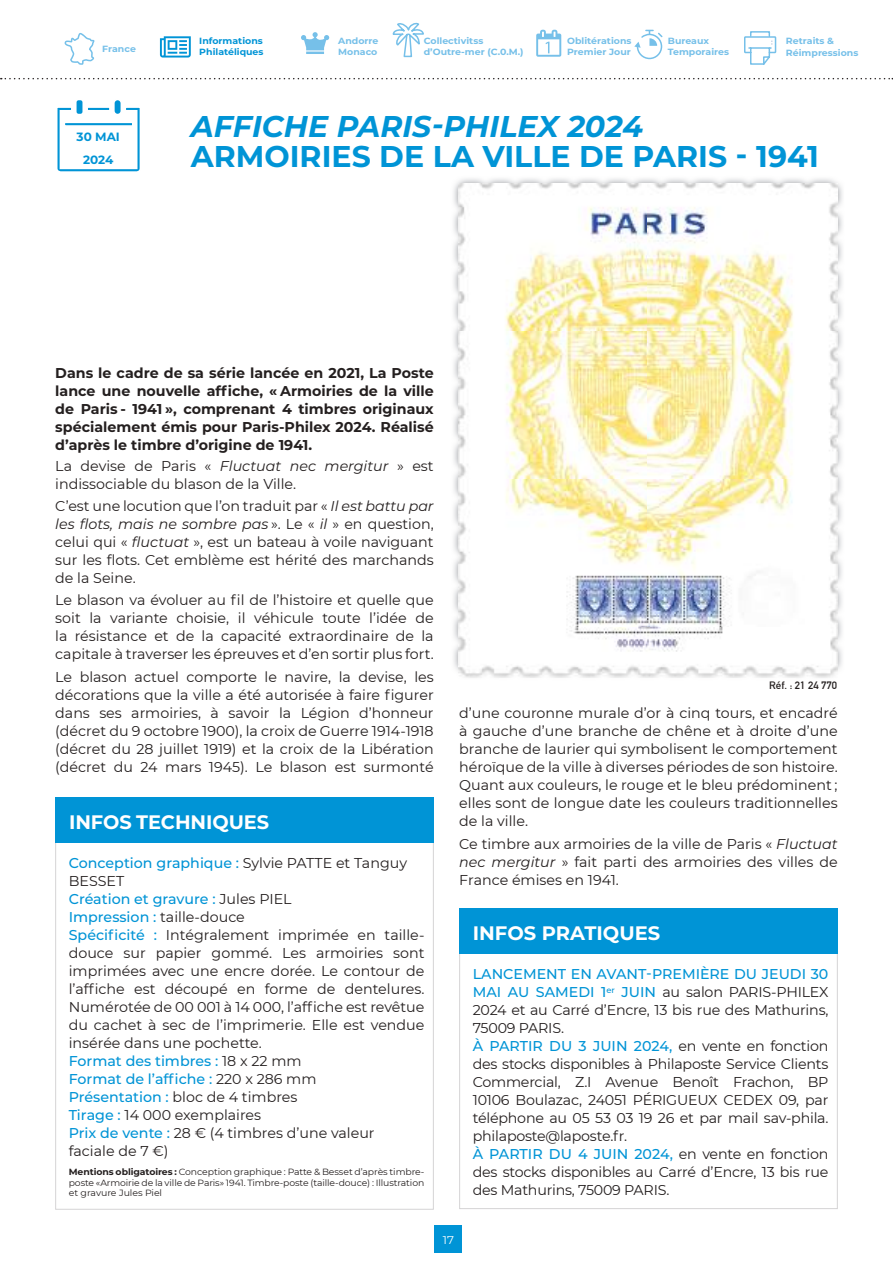
<style>
.page{position:relative;width:893px;height:1263px;background:#fff}
.page>*{position:absolute;margin:0;border:0;box-sizing:border-box;transform-origin:0 0}
.t1{font:700 30px "Montserrat";color:#0094d6}
.t2{font:italic 700 30px "Montserrat";color:#0094d6}
.t3{font:700 19.5px "Montserrat";letter-spacing:-.005em;color:#fff}
.t4{font:14.25px/18px "Montserrat";color:#241f1f;text-align:justify}
.t5{font:700 14.25px/18px "Montserrat";color:#241f1f;text-align:justify}
.t6{font:700 12px/22.2px "Montserrat";color:#0094d6;text-align:center}
.t7{font:11.25px "Montserrat";color:#fff;scale:1.04 1}
.t8{font:700 10.5px "DIN Alternate";color:#241f1f;scale:1.04 1}
.t9{font:9px/10.5px "Montserrat";letter-spacing:-.01em;color:#241f1f;text-align:justify}
.t10{font:700 9px/11.6px "Montserrat";color:#76c0e9;scale:1.04 1}
.t11{font:700 9px/11.6px "Montserrat";color:#0094d6;scale:1.04 1}
.s1{font-style:italic}
.s2{font-weight:500;color:#0094d6}
.s3{font-weight:700}
</style>
<div class="page">
<div style="left:435px;top:1225px;width:27px;height:27px;background:#0094d6"></div>
<div style="left:55px;top:797px;width:379px;height:46px;background:#0094d6"></div>
<svg style="left:1px;top:22px;width:892px;height:150px"></svg>
<img style="left:453px;top:178px;width:390px;height:47px">
<img style="left:453px;top:225px;width:46px;height:453px">
<img style="left:796px;top:225px;width:47px;height:453px">
<img style="left:458px;top:183px;width:379px;height:494px">
<div style="left:459px;top:908px;width:379px;height:46px;background:#0094d6"></div>
<p class="t11" style="left:199px;top:34px;width:63px">Informations<br>Philatéliques</p>
<p class="t10" style="left:424px;top:34px;width:98px">Collectivitss d’Outre-mer (C.0.M.)</p>
<p class="t10" style="left:567px;top:34px;width:63px">Oblitérations<br>Premier Jour</p>
<p class="t10" style="left:786px;top:35px;width:71px">Retraits &amp;<br>Réimpressions</p>
<p class="t10" style="left:338px;top:34px;width:40px">Andorre<br>Monaco</p>
<p class="t10" style="left:102px;top:42px;width:34px">France</p>
<p class="t10" style="left:668px;top:34px;width:60px">Bureaux<br>Temporaires</p>
<p class="t6" style="left:77px;top:126px;width:45px">30 MAI<br>2024</p>
<h1 class="t2" style="left:191px;top:105px;width:454px">AFFICHE PARIS-PHILEX 2024</h1>
<h1 class="t1" style="left:191px;top:135px;width:630px">ARMOIRIES DE LA VILLE DE PARIS - 1941</h1>
<p class="t5" style="left:55px;top:364px;width:380px">Dans le cadre de sa série lancée en 2021, La Poste lance une nouvelle affiche, « Armoiries de la ville de Paris - 1941 », comprenant 4 timbres originaux spécialement émis pour Paris-Philex 2024. Réalisé d’après le timbre d’origine de 1941.</p>
<p class="t4" style="left:55px;top:456px;width:380px">La devise de Paris « <span class="s1">Fluctuat nec mergitur</span> » est indissociable du blason de la Ville.</p>
<p class="t4" style="left:55px;top:497px;width:380px">C’est une locution que l’on traduit par « <span class="s1">Il est battu par les flots, mais ne sombre pas</span> ». Le « <span class="s1">il</span> » en question, celui qui « <span class="s1">fluctuat</span> », est un bateau à voile naviguant sur les flots. Cet emblème est hérité des marchands de la Seine.</p>
<p class="t4" style="left:55px;top:591px;width:380px">Le blason va évoluer au fil de l’histoire et quelle que soit la variante choisie, il véhicule toute l’idée de la résistance et de la capacité extraordinaire de la capitale à traverser les épreuves et d’en sortir plus fort.</p>
<p class="t4" style="left:55px;top:667px;width:380px">Le blason actuel comporte le navire, la devise, les décorations que la ville a été autorisée à faire figurer dans ses armoiries, à savoir la Légion d’honneur (décret du 9 octobre 1900), la croix de Guerre 1914-1918 (décret du 28 juillet 1919) et la croix de la Libération (décret du 24 mars 1945). Le blason est surmonté</p>
<h2 class="t3" style="left:69px;top:808px;width:202px">INFOS TECHNIQUES</h2>
<p class="t4" style="left:69px;top:853px;width:357px;text-align:left"><span class="s2">Conception graphique :</span> Sylvie PATTE et Tanguy BESSET<br><span class="s2">Création et gravure :</span> Jules PIEL<br><span class="s2">Impression :</span> taille-douce<br><span class="s2">Spécificité :</span> Intégralement imprimée en taille&shy;douce sur papier gommé. Les armoiries sont imprimées avec une encre dorée. Le contour de l’affiche est découpé en forme de dentelures.<br>Numérotée de 00 001 à 14 000, l’affiche est revêtue du cachet à sec de l’imprimerie. Elle est vendue insérée dans une pochette.<br><span class="s2">Format des timbres :</span> 18 x 22 mm<br><span class="s2">Format de l’affiche :</span> 220 x 286 mm<br><span class="s2">Présentation :</span> bloc de 4 timbres<br><span class="s2">Tirage :</span> 14 000 exemplaires<br><span class="s2">Prix de vente :</span> 28 € (4 timbres d’une valeur<br>faciale de 7 €)</p>
<p class="t9" style="left:69px;top:1166px;width:357px"><span class="s3">Mentions obligatoires :</span> Conception graphique : Patte &amp; Besset d’après timbre&shy;poste «Armoirie de la ville de Paris» 1941. Timbre-poste (taille-douce) : Illustration et gravure Jules Piel</p>
<p class="t8" style="left:769px;top:679px;width:67px">Réf. : 21 24 770</p>
<p class="t4" style="left:459px;top:704px;width:380px">d’une couronne murale d’or à cinq tours, et encadré à gauche d’une branche de chêne et à droite d’une branche de laurier qui symbolisent le comportement héroïque de la ville à diverses périodes de son histoire.<br>Quant aux couleurs, le rouge et le bleu prédominent ; elles sont de longue date les couleurs traditionnelles de la ville.</p>
<p class="t4" style="left:459px;top:834px;width:380px">Ce timbre aux armoiries de la ville de Paris « <span class="s1">Fluctuat nec mergitur</span> » fait parti des armoiries des villes de France émises en 1941.</p>
<h2 class="t3" style="left:473px;top:919px;width:189px">INFOS PRATIQUES</h2>
<p class="t4" style="left:473px;top:965px;width:357px;text-align:left"><span class="s2">LANCEMENT EN AVANT-PREMIÈRE DU JEUDI 30<br>MAI AU SAMEDI 1</span><sup>er</sup> <span class="s2">JUIN</span> au salon PARIS-PHILEX 2024 et au Carré d’Encre, 13 bis rue des Mathurins, 75009 PARIS.<br><span class="s2">À PARTIR DU 3 JUIN 2024,</span> en vente en fonction des stocks disponibles à Philaposte Service Clients Commercial, Z.I Avenue Benoît Frachon, BP 10106 Boulazac, 24051 PÉRIGUEUX CEDEX 09, par téléphone au 05 53 03 19 26 et par mail sav-phila. philaposte@laposte.fr.<br><span class="s2">À PARTIR DU 4 JUIN 2024,</span> en vente en fonction des stocks disponibles au Carré d’Encre, 13 bis rue des Mathurins, 75009 PARIS.</p>
<p class="t7" style="left:443px;top:1232px;width:12px">17</p>
</div>
